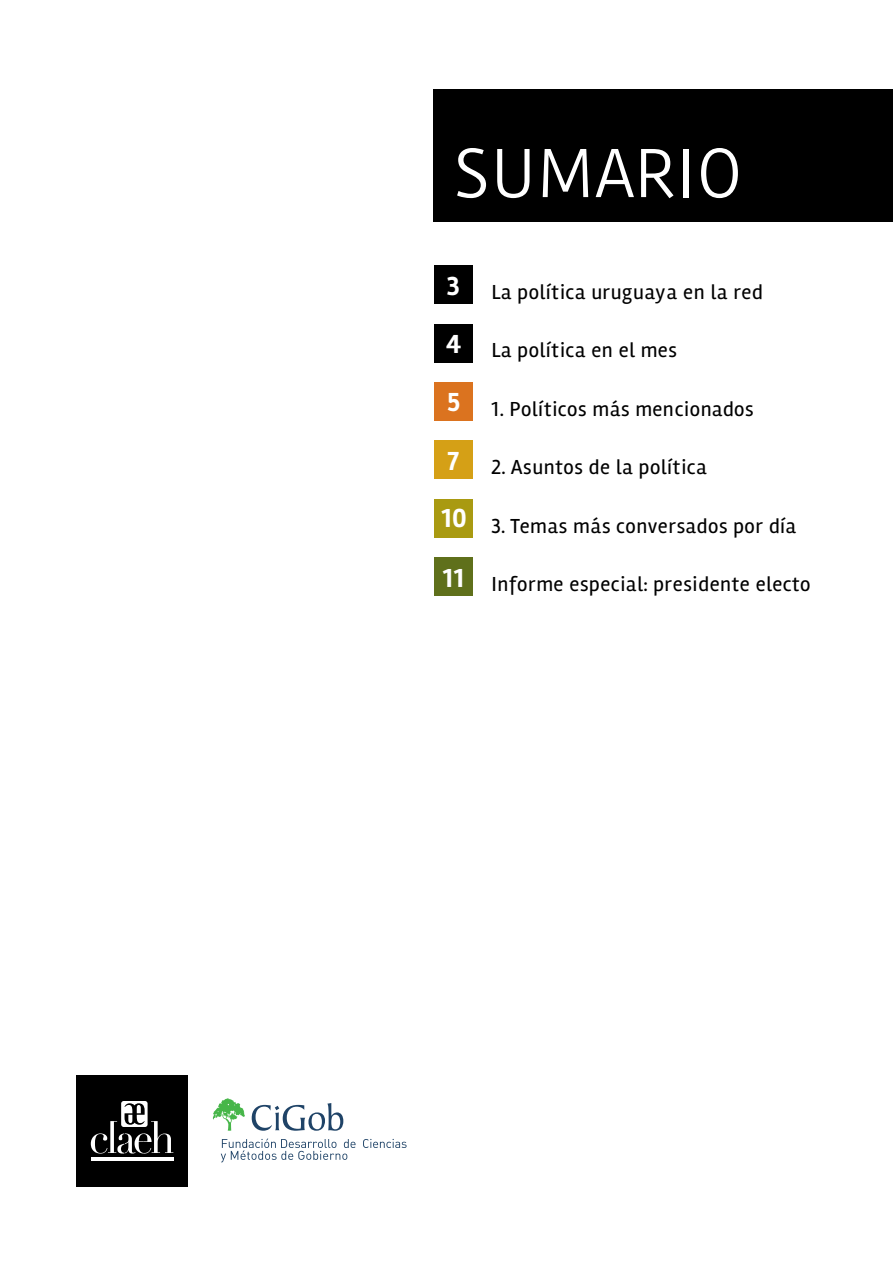
<style>
.page{position:relative;width:893px;height:1263px;background:#fff}
.page>*{position:absolute;margin:0;border:0;box-sizing:border-box;transform-origin:0 0}
.t1{font:72px "Rambla Libro Libro";color:#fff}
.t2{font:27px/58.1px "Rambla Oscura";color:#fff}
.t3{font:21px "Rambla";color:#000}
</style>
<div class="page">
<div style="left:434px;top:89px;width:459px;height:133px;background:#000"></div>
<div style="left:434px;top:265px;width:39px;height:39px;background:#000"></div>
<div style="left:434px;top:324px;width:39px;height:38px;background:#000"></div>
<div style="left:434px;top:382px;width:39px;height:39px;background:#db731f"></div>
<div style="left:434px;top:440px;width:39px;height:39px;background:#d5a016"></div>
<svg style="left:363px;top:1139px;width:44px;height:9px"></svg>
<svg style="left:221px;top:1138px;width:135px;height:24px"></svg>
<svg style="left:213px;top:1098px;width:32px;height:33px"></svg>
<svg style="left:252px;top:1103px;width:91px;height:28px"></svg>
<div style="left:77px;top:1075px;width:111px;height:111px;background:#000"></div>
<hr style="left:91px;top:1157px;width:82px;height:3px;background:#fff">
<svg style="left:91px;top:1101px;width:82px;height:52px"></svg>
<div style="left:434px;top:499px;width:39px;height:39px;background:#a99a11"></div>
<div style="left:434px;top:557px;width:39px;height:39px;background:#5f701b"></div>
<h1 class="t1" style="left:454px;top:133px;width:290px">SUMARIO</h1>
<p class="t2" style="left:441px;top:257px;width:27px">3<br>4<br>5<br>7<br>10</p>
<p class="t2" style="left:442px;top:549px;width:23px">11</p>
<p class="t3" style="left:491px;top:279px;width:273px">La política uruguaya en la red</p>
<p class="t3" style="left:491px;top:338px;width:188px">La política en el mes</p>
<p class="t3" style="left:491px;top:396px;width:264px">1. Políticos más mencionados</p>
<p class="t3" style="left:491px;top:455px;width:217px">2. Asuntos de la política</p>
<p class="t3" style="left:491px;top:513px;width:307px">3. Temas más conversados por día</p>
<p class="t3" style="left:491px;top:572px;width:321px">Informe especial: presidente electo</p>
</div>
